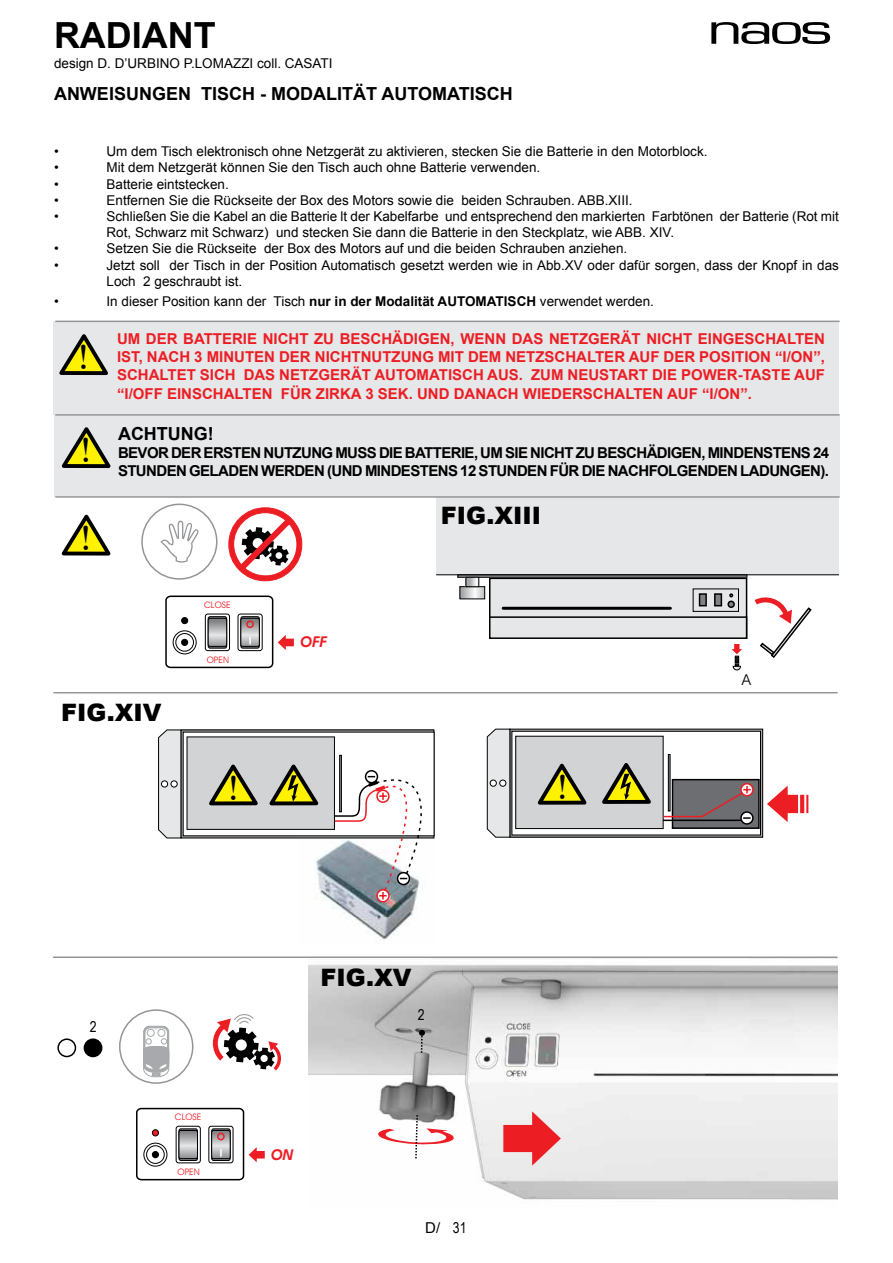
<style>
.page{position:relative;width:893px;height:1263px;background:#fff}
.page>*{position:absolute;margin:0;border:0;box-sizing:border-box;transform-origin:0 0}
.t1{font:36.3px "Bask Old Face";color:#000}
.t2{font:700 36px "Arial";color:#000}
.t3{font:900 24px "Arial";color:#000}
.t4{font:700 18px "Arial";color:#000}
.t5{font:700 15px/18px "Arial";color:#ed1d24;text-align:justify}
.t6{font:700 15px/18px "Arial";letter-spacing:-.04em;color:#000}
.t7{font:italic 600 15px "Avant Garde IT Cby BT";color:#ed1d24}
.t8{font:15px "Arial";color:#000}
.t9{font:15px "Arial Narrow";color:#000}
.t10{font:13.5px/16.2px "Arial";color:#000}
.t11{font:9px "Avant Garde IT Cby BT";color:#ed1d24}
.s1{font-weight:700}
.s2{font-family:"Arial Narrow"}
</style>
<div class="page">
<svg style="left:711px;top:22px;width:119px;height:22px"></svg>
<div style="left:53px;top:321px;width:786px;height:94px;background:#e6e7e8"></div>
<svg style="left:462px;top:588px;width:21px;height:9px"></svg>
<div style="left:460px;top:586px;width:25px;height:13px;border:1px solid #000"></div>
<div style="left:436px;top:498px;width:403px;height:77px;background:#e6e7e8"></div>
<div style="left:490px;top:578px;width:257px;height:60px;background:#e6e7e8"></div>
<div style="left:489px;top:578px;width:258px;height:61px;border:2px solid #000"></div>
<div style="left:457px;top:574px;width:290px;height:4px;border:1px solid #000"></div>
<svg style="left:468px;top:579px;width:8px;height:6px"></svg>
<div style="left:466px;top:577px;width:13px;height:10px;border:1px solid #000"></div>
<div style="left:693px;top:588px;width:46px;height:24px;border:1px solid #000"></div>
<div style="left:700px;top:594px;width:6px;height:12px;background:#808285"></div>
<div style="left:699px;top:593px;width:8px;height:13px;border:2px solid #000"></div>
<div style="left:715px;top:594px;width:6px;height:12px;background:#808285"></div>
<div style="left:714px;top:593px;width:8px;height:13px;border:2px solid #000"></div>
<div style="left:727px;top:601px;width:8px;height:7px;border:2px solid #000;border-radius:50%"></div>
<hr style="left:436px;top:574px;width:403px;height:1px;background:#000">
<img style="left:298px;top:838px;width:118px;height:103px">
<div style="left:512px;top:731px;width:249px;height:104px;border:1px solid #000"></div>
<div style="left:339px;top:755px;width:3px;height:57px;border:1px solid #000"></div>
<div style="left:187px;top:737px;width:147px;height:92px;background:#d1d3d4"></div>
<div style="left:187px;top:736px;width:148px;height:94px;border:1px solid #000"></div>
<svg style="left:209px;top:764px;width:110px;height:42px"></svg>
<div style="left:668px;top:754px;width:2px;height:57px;border:1px solid #000"></div>
<div style="left:516px;top:736px;width:147px;height:92px;background:#d1d3d4"></div>
<div style="left:515px;top:736px;width:148px;height:93px;border:1px solid #000"></div>
<svg style="left:537px;top:763px;width:50px;height:42px"></svg>
<svg style="left:602px;top:763px;width:49px;height:41px"></svg>
<div style="left:376px;top:889px;width:14px;height:13px;border:2px solid #ed1d24;border-radius:50%"></div>
<div style="left:672px;top:780px;width:87px;height:48px;background:#6d6e71"></div>
<div style="left:672px;top:779px;width:88px;height:50px;border:2px solid #000"></div>
<svg style="left:767px;top:786px;width:41px;height:36px"></svg>
<svg style="left:333px;top:761px;width:102px;height:138px"></svg>
<div style="left:119px;top:1009px;width:74px;height:75px;border:2px solid #939598;border-radius:50%"></div>
<svg style="left:143px;top:1026px;width:26px;height:51px"></svg>
<svg style="left:213px;top:1014px;width:68px;height:56px"></svg>
<svg style="left:136px;top:1107px;width:129px;height:74px"></svg>
<div style="left:152px;top:1129px;width:7px;height:7px;border:1px solid #000;border-radius:50%"></div>
<svg style="left:158px;top:729px;width:24px;height:110px"></svg>
<div style="left:171px;top:780px;width:7px;height:7px;border:1px solid #000;border-radius:50%"></div>
<svg style="left:486px;top:728px;width:25px;height:110px"></svg>
<div style="left:499px;top:780px;width:7px;height:7px;border:1px solid #000;border-radius:50%"></div>
<div style="left:740px;top:783px;width:14px;height:13px;border:2px solid #ed1d24;border-radius:50%"></div>
<hr style="left:663px;top:819px;width:80px;height:2px;background:#000">
<div style="left:741px;top:812px;width:12px;height:12px;background:#fff;border-radius:50%"></div>
<div style="left:740px;top:811px;width:14px;height:14px;border:2px solid #000;border-radius:50%"></div>
<svg style="left:662px;top:786px;width:89px;height:33px"></svg>
<div style="left:489px;top:616px;width:258px;height:23px;border:2px solid #000"></div>
<hr style="left:503px;top:607px;width:167px;height:3px;background:#000">
<svg style="left:228px;top:507px;width:75px;height:74px"></svg>
<svg style="left:165px;top:595px;width:129px;height:74px"></svg>
<div style="left:182px;top:617px;width:6px;height:7px;background:#000;border-radius:50%"></div>
<div style="left:181px;top:617px;width:7px;height:7px;border:1px solid #000;border-radius:50%"></div>
<div style="left:141px;top:504px;width:77px;height:76px;border:2px solid #939598;border-radius:50%"></div>
<svg style="left:160px;top:521px;width:38px;height:42px"></svg>
<div style="left:54px;top:414px;width:786px;height:83px;background:#e6e7e8"></div>
<img style="left:308px;top:958px;width:530px;height:242px">
<svg style="left:419px;top:1030px;width:6px;height:23px"></svg>
<svg style="left:378px;top:1113px;width:76px;height:47px"></svg>
<svg style="left:503px;top:1111px;width:58px;height:55px"></svg>
<div style="left:84px;top:1039px;width:18px;height:17px;background:#000;border-radius:50%"></div>
<div style="left:84px;top:1038px;width:18px;height:19px;border:2px solid #000;border-radius:50%"></div>
<div style="left:57px;top:1038px;width:19px;height:19px;border:2px solid #000;border-radius:50%"></div>
<hr style="left:55px;top:321px;width:785px;height:1px;background:#939598">
<hr style="left:53px;top:692px;width:785px;height:1px;background:#939598">
<hr style="left:55px;top:414px;width:785px;height:2px;background:#939598">
<hr style="left:53px;top:956px;width:784px;height:2px;background:#939598">
<hr style="left:55px;top:496px;width:785px;height:2px;background:#939598">
<svg style="left:728px;top:593px;width:84px;height:78px"></svg>
<svg style="left:61px;top:514px;width:50px;height:42px"></svg>
<svg style="left:59px;top:334px;width:49px;height:42px"></svg>
<svg style="left:61px;top:427px;width:50px;height:42px"></svg>
<h2 class="t2" style="left:54px;top:12px;width:163px">RADIANT</h2>
<p class="t10" style="left:54px;top:55px;width:280px">design D. D’URBINO P.LOMAZZI coll. CASATI</p>
<h3 class="t4" style="left:54px;top:82px;width:460px">ANWEISUNGEN TISCH - MODALITÄT AUTOMATISCH</h3>
<p class="t10" style="left:54px;top:144px;width:6px">•</p>
<p class="t10" style="left:107px;top:144px;width:602px">Um dem Tisch elektronisch ohne Netzgerät zu aktivieren, stecken Sie die Batterie in den Motorblock.</p>
<p class="t10" style="left:54px;top:160px;width:6px">•</p>
<p class="t10" style="left:107px;top:160px;width:435px">Mit dem Netzgerät können Sie den Tisch auch ohne Batterie verwenden.</p>
<p class="t10" style="left:54px;top:176px;width:6px">•</p>
<p class="t10" style="left:107px;top:176px;width:124px">Batterie eintstecken.</p>
<p class="t10" style="left:54px;top:192px;width:6px">•</p>
<p class="t10" style="left:107px;top:192px;width:528px">Entfernen Sie die Rückseite der Box des Motors sowie die beiden Schrauben. ABB.XIII.</p>
<p class="t10" style="left:54px;top:208px;width:6px">•</p>
<p class="t10" style="left:107px;top:208px;width:734px">Schließen Sie die Kabel an die Batterie lt der Kabelfarbe und entsprechend den markierten Farbtönen der Batterie (Rot mit<br>Rot, Schwarz mit Schwarz) und stecken Sie dann die Batterie in den Steckplatz, wie ABB. XIV.</p>
<p class="t10" style="left:54px;top:241px;width:6px">•</p>
<p class="t10" style="left:107px;top:241px;width:522px">Setzen Sie die Rückseite der Box des Motors auf und die beiden Schrauben anziehen.</p>
<p class="t10" style="left:54px;top:257px;width:6px">•</p>
<p class="t10" style="left:107px;top:257px;width:734px">Jetzt soll der Tisch in der Position Automatisch gesetzt werden wie in Abb.XV oder dafür sorgen, dass der Knopf in das<br>Loch 2 geschraubt ist.</p>
<p class="t10" style="left:54px;top:293px;width:6px">•</p>
<p class="t10" style="left:107px;top:293px;width:549px">In dieser Position kann der Tisch <span class="s1">nur in der Modalität AUTOMATISCH</span> verwendet werden.</p>
<p class="t5" style="left:117px;top:330px;width:710px">UM DER BATTERIE NICHT ZU BESCHÄDIGEN, WENN DAS NETZGERÄT NICHT EINGESCHALTEN IST, NACH 3 MINUTEN DER NICHTNUTZUNG MIT DEM NETZSCHALTER AUF DER POSITION “I/ON”, SCHALTET SICH DAS NETZGERÄT AUTOMATISCH AUS. ZUM NEUSTART DIE POWER-TASTE AUF</p>
<p class="t5" style="left:117px;top:386px;width:637px">“I/OFF EINSCHALTEN FÜR ZIRKA 3 SEK. UND DANACH WIEDERSCHALTEN AUF “I/ON”.</p>
<h3 class="t4" style="left:118px;top:422px;width:97px">ACHTUNG!</h3>
<p class="t6" style="left:118px;top:444px;width:713px">BEVOR DER ERSTEN NUTZUNG MUSS DIE BATTERIE, UM SIE NICHT ZU BESCHÄDIGEN, MINDENSTENS 24<br>STUNDEN GELADEN WERDEN (UND MINDESTENS 12 STUNDEN FÜR DIE NACHFOLGENDEN LADUNGEN).</p>
<h3 class="t3" style="left:61px;top:695px;width:102px">FIG.XIV</h3>
<p class="t11" style="left:204px;top:599px;width:28px">CLOSE</p>
<p class="t11" style="left:207px;top:654px;width:24px">OPEN</p>
<p class="t7" style="left:301px;top:633px;width:28px">OFF</p>
<h3 class="t3" style="left:441px;top:498px;width:102px">FIG.XIII</h3>
<h1 class="t1" style="left:229px;top:768px;width:11px">!</h1>
<h1 class="t1" style="left:558px;top:767px;width:11px">!</h1>
<p class="t9" style="left:90px;top:1015px;width:8px">2</p>
<p class="t11" style="left:175px;top:1112px;width:28px">CLOSE</p>
<p class="t11" style="left:178px;top:1166px;width:24px">OPEN</p>
<h3 class="t3" style="left:321px;top:959px;width:92px">FIG.XV</h3>
<p class="t9" style="left:418px;top:1004px;width:8px">2</p>
<p class="t7" style="left:271px;top:1145px;width:24px">ON</p>
<p class="t8" style="left:425px;top:1218px;width:43px">D/ <span class="s2">31</span></p>
</div>
